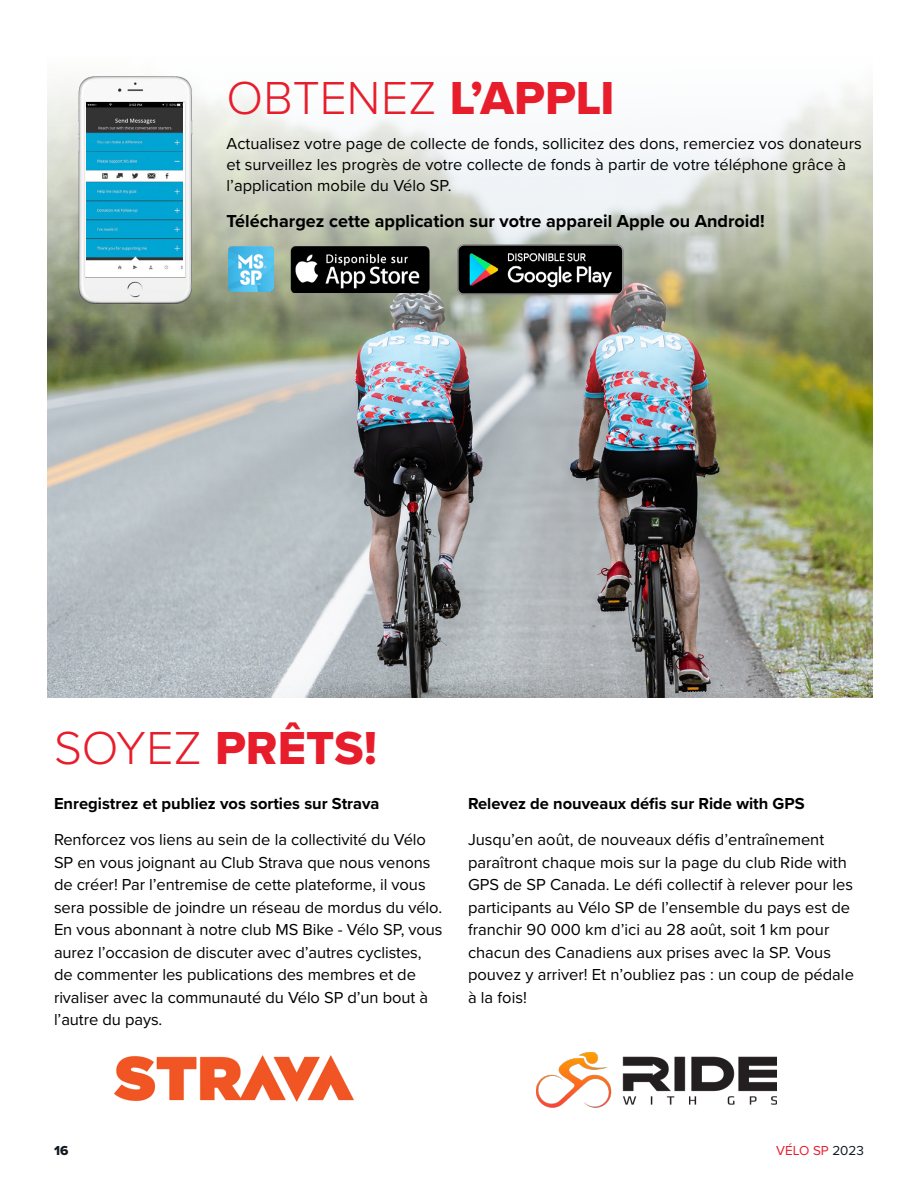
<style>
.page{position:relative;width:918px;height:1188px;background:#fff}
.page>*{position:absolute;margin:0;border:0;box-sizing:border-box;transform-origin:0 0}
.t1{font:300 48px "Proxima Nova";letter-spacing:.005em;color:#e81d2c}
.t2{font:48px "Proxima Nova Extrabld";color:#e81d2c}
.t3{font:700 18px "Proxima Nova";color:#000}
.t4{font:16.5px/22.5px "Proxima Nova";color:#000}
.t5{font:700 16.5px "Proxima Nova";color:#000}
.t6{font:13.5px "Proxima Nova";color:#e81d2c}
.t7{font:13.5px "Proxima Nova Extrabld";color:#111921}
.s1{font-family:"Proxima Nova Extrabld";font-weight:400}
.s2{font-family:"Proxima Nova";font-weight:300}
.s3{color:#111921}
</style>
<div class="page">
<img style="left:48px;top:405px;width:825px;height:293px">
<img style="left:47px;top:82px;width:826px;height:323px">
<img style="left:79px;top:76px;width:113px;height:228px">
<img style="left:86px;top:102px;width:96px;height:170px">
<img style="left:291px;top:247px;width:138px;height:46px">
<img style="left:228px;top:247px;width:46px;height:45px">
<img style="left:455px;top:241px;width:171px;height:56px">
<img style="left:115px;top:1056px;width:238px;height:46px">
<img style="left:537px;top:1053px;width:240px;height:54px">
<h1 class="t1" style="left:226px;top:63px;width:390px">OBTENEZ <span class="s1">L’APPLI</span></h1>
<p class="t4" style="left:226px;top:132px;width:637px;line-height:21px">Actualisez votre page de collecte de fonds, sollicitez des dons, remerciez vos donateurs et surveillez les progrès de votre collecte de fonds à partir de votre téléphone grâce à l’application mobile du Vélo SP.</p>
<p class="t3" style="left:226px;top:207px;width:540px">Téléchargez cette application sur votre appareil Apple ou Android!</p>
<h1 class="t2" style="left:54px;top:713px;width:325px"><span class="s2">SOYEZ</span> PRÊTS!</h1>
<p class="t5" style="left:54px;top:791px;width:327px">Enregistrez et publiez vos sorties sur Strava</p>
<p class="t4" style="left:54px;top:828px;width:390px">Renforcez vos liens au sein de la collectivité du Vélo SP en vous joignant au Club Strava que nous venons de créer! Par l’entremise de cette plateforme, il vous sera possible de joindre un réseau de mordus du vélo.<br>En vous abonnant à notre club MS Bike - Vélo SP, vous aurez l’occasion de discuter avec d’autres cyclistes, de commenter les publications des membres et de rivaliser avec la communauté du Vélo SP d’un bout à l’autre du pays.</p>
<p class="t5" style="left:468px;top:791px;width:338px">Relevez de nouveaux défis sur Ride with GPS</p>
<p class="t4" style="left:468px;top:828px;width:387px">Jusqu’en août, de nouveaux défis d’entraînement paraîtront chaque mois sur la page du club Ride with GPS de SP Canada. Le défi collectif à relever pour les participants au Vélo SP de l’ensemble du pays est de franchir 90 000 km d’ici au 28 août, soit 1 km pour chacun des Canadiens aux prises avec la SP. Vous pouvez y arriver! Et n’oubliez pas : un coup de pédale à la fois!</p>
<p class="t7" style="left:54px;top:1140px;width:16px">16</p>
<p class="t6" style="left:776px;top:1140px;width:89px">VÉLO SP <span class="s3">2023</span></p>
</div>
